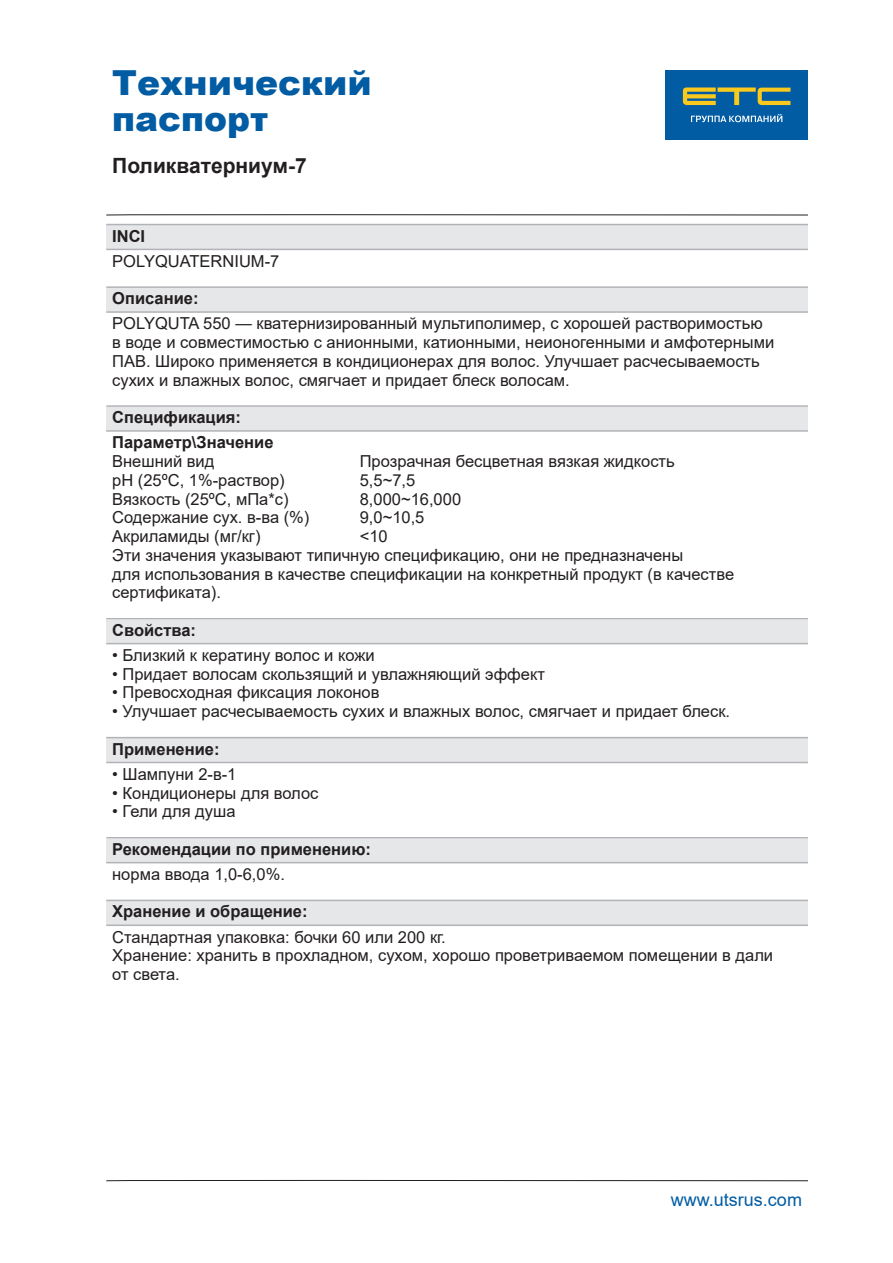
<style>
.page{position:relative;width:893px;height:1263px;background:#fff}
.page>*{position:absolute;margin:0;border:0;box-sizing:border-box;transform-origin:0 0}
.t1{font:900 34.5px/36px "Arial";color:#015ca3}
.t2{font:700 21px "Arial";color:#231f20}
.t3{font:18px "Arial";color:#015ca3}
.t4{font:16.5px/18.8px "Arial";color:#231f20}
.t5{font:700 16.5px/25.2px "Arial";color:#231f20}
</style>
<div class="page">
<svg style="left:106px;top:214px;width:702px;height:2px"></svg>
<svg style="left:106px;top:1180px;width:702px;height:1px"></svg>
<div style="left:665px;top:70px;width:143px;height:69px;background:#015ca3"></div>
<svg style="left:683px;top:87px;width:107px;height:18px"></svg>
<svg style="left:691px;top:114px;width:91px;height:8px"></svg>
<div style="left:106px;top:225px;width:702px;height:24px;background:#e6e7e9"></div>
<hr style="left:106px;top:224px;width:702px;height:1px;background:#b2b3b7">
<hr style="left:106px;top:249px;width:702px;height:1px;background:#b2b3b7">
<div style="left:106px;top:288px;width:702px;height:24px;background:#e6e7e9"></div>
<hr style="left:106px;top:286px;width:702px;height:2px;background:#b2b3b7">
<hr style="left:106px;top:311px;width:702px;height:2px;background:#b2b3b7">
<div style="left:106px;top:407px;width:702px;height:24px;background:#e6e7e9"></div>
<hr style="left:106px;top:405px;width:702px;height:2px;background:#b2b3b7">
<hr style="left:106px;top:430px;width:702px;height:2px;background:#b2b3b7">
<div style="left:106px;top:620px;width:702px;height:23px;background:#e6e7e9"></div>
<hr style="left:106px;top:618px;width:702px;height:1px;background:#b2b3b7">
<hr style="left:106px;top:643px;width:702px;height:1px;background:#b2b3b7">
<div style="left:106px;top:738px;width:702px;height:24px;background:#e6e7e9"></div>
<hr style="left:106px;top:737px;width:702px;height:1px;background:#b2b3b7">
<hr style="left:106px;top:762px;width:702px;height:1px;background:#b2b3b7">
<div style="left:106px;top:839px;width:702px;height:24px;background:#e6e7e9"></div>
<hr style="left:106px;top:837px;width:702px;height:1px;background:#b2b3b7">
<hr style="left:106px;top:862px;width:702px;height:1px;background:#b2b3b7">
<div style="left:106px;top:901px;width:702px;height:24px;background:#e6e7e9"></div>
<hr style="left:106px;top:900px;width:702px;height:1px;background:#b2b3b7">
<hr style="left:106px;top:924px;width:702px;height:2px;background:#b2b3b7">
<h1 class="t1" style="left:112px;top:63px;width:261px">Технический паспорт</h1>
<p class="t2" style="left:112px;top:151px;width:196px">Поликватерниум-7</p>
<p class="t5" style="left:112px;top:223px;width:34px">INCI</p>
<p class="t4" style="left:112px;top:251px;width:169px">POLYQUATERNIUM-7</p>
<p class="t5" style="left:112px;top:286px;width:88px">Описание:</p>
<p class="t4" style="left:112px;top:314px;width:664px">POLYQUTA 550 — кватернизированный мультиполимер, с хорошей растворимостью в воде и совместимостью с анионными, катионными, неионогенными и амфотерными ПАВ. Широко применяется в кондиционерах для волос. Улучшает расчесываемость сухих и влажных волос, смягчает и придает блеск волосам.</p>
<p class="t5" style="left:112px;top:405px;width:163px">Спецификация:<br>Параметр\Значение</p>
<p class="t4" style="left:112px;top:452px;width:104px">Внешний вид</p>
<p class="t4" style="left:360px;top:452px;width:316px">Прозрачная бесцветная вязкая жидкость</p>
<p class="t4" style="left:112px;top:470px;width:174px">рН (25ºС, 1%-раствор)</p>
<p class="t4" style="left:360px;top:470px;width:57px">5,5~7,5</p>
<p class="t4" style="left:112px;top:489px;width:178px">Вязкость (25ºС, мПа*с)</p>
<p class="t4" style="left:360px;top:489px;width:103px">8,000~16,000</p>
<p class="t4" style="left:112px;top:508px;width:199px">Содержание сух. в-ва (%)</p>
<p class="t4" style="left:360px;top:508px;width:66px">9,0~10,5</p>
<p class="t4" style="left:112px;top:527px;width:150px">Акриламиды (мг/кг)</p>
<p class="t4" style="left:112px;top:527px;width:623px;text-indent:248px">&lt;10<br>Эти значения указывают типичную спецификацию, они не предназначены<br>для использования в качестве спецификации на конкретный продукт (в качестве сертификата).</p>
<p class="t5" style="left:112px;top:617px;width:85px">Свойства:</p>
<p class="t4" style="left:112px;top:646px;width:264px">• Близкий к кератину волос и кожи</p>
<p class="t4" style="left:112px;top:664px;width:434px">• Придает волосам скользящий и увлажняющий эффект</p>
<p class="t4" style="left:112px;top:683px;width:269px">• Превосходная фиксация локонов</p>
<p class="t4" style="left:112px;top:702px;width:619px">• Улучшает расчесываемость сухих и влажных волос, смягчает и придает блеск.</p>
<p class="t5" style="left:112px;top:736px;width:109px">Применение:</p>
<p class="t4" style="left:112px;top:764px;width:126px">• Шампуни 2-в-1</p>
<p class="t4" style="left:112px;top:783px;width:208px">• Кондиционеры для волос</p>
<p class="t4" style="left:112px;top:802px;width:125px">• Гели для душа</p>
<p class="t5" style="left:112px;top:836px;width:260px">Рекомендации по применению:</p>
<p class="t4" style="left:112px;top:865px;width:174px">норма ввода 1,0-6,0%.</p>
<p class="t5" style="left:112px;top:899px;width:197px">Хранение и обращение:</p>
<p class="t4" style="left:112px;top:927px;width:662px">Стандартная упаковка: бочки 60 или 200 кг.<br>Хранение: хранить в прохладном, сухом, хорошо проветриваемом помещении в дали от света.</p>
<p class="t3" style="left:671px;top:1187px;width:133px">www.utsrus.com</p>
</div>
